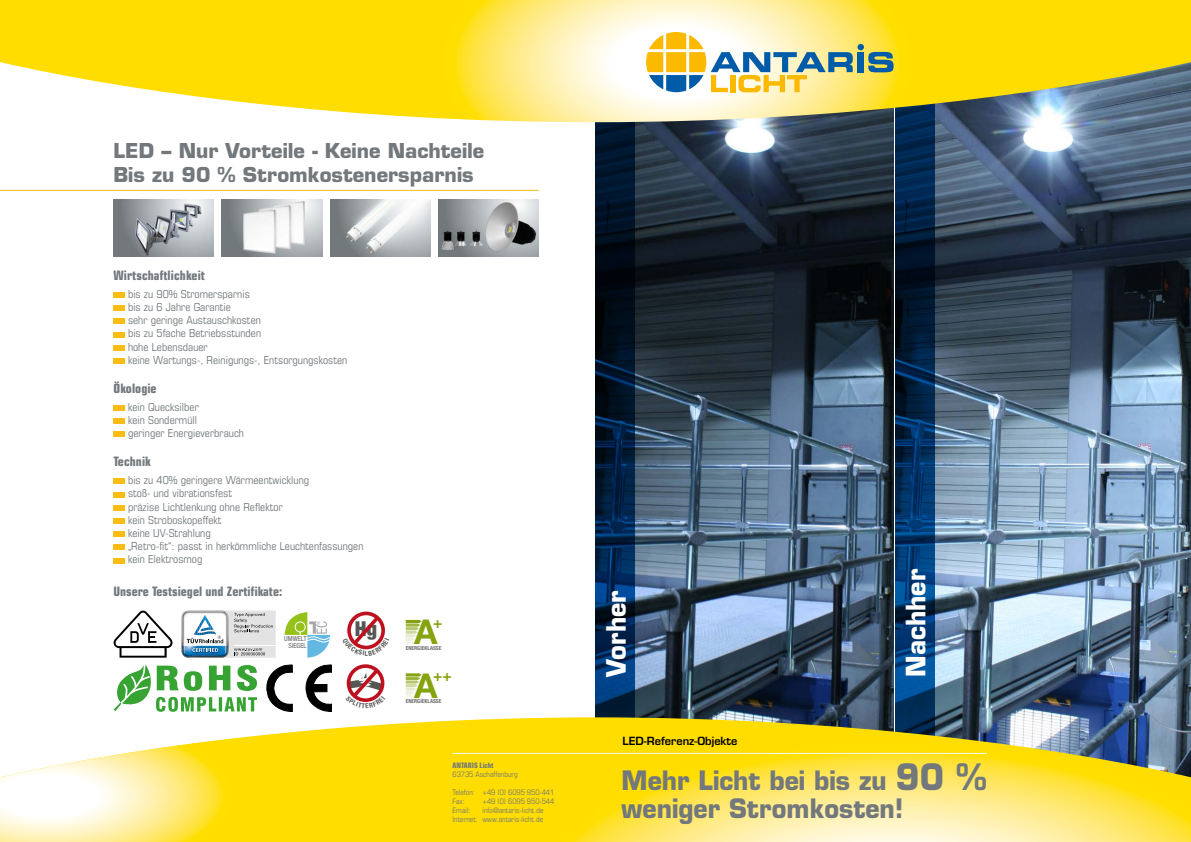
<style>
.page{position:relative;width:1191px;height:842px;background:#fff}
.page>*{position:absolute;margin:0;border:0;box-sizing:border-box;transform-origin:0 0}
.t1{font:700 34.2px "Helvetica Neue CELT";color:#84a30e}
.t2{font:700 26.1px/28.2px "Eurostile LTCE";color:#72787b;scale:.95 1}
.t3{font:700 26.1px "Eurostile LTCE";color:#fff;scale:.95 1}
.t4{font:900 condensed 20.5px "Helvetica Neue LTCE";color:#565655}
.t5{font:700 20px/24px "Eurostile LTCE";color:#72787b}
.t6{font:700 15.4px "Helvetica Neue CELT";color:#84a30e}
.t7{font:700 condensed 13px "Eurostile LTCE";letter-spacing:.005em;color:#72787b}
.t8{font:700 condensed 13px "Eurostile LTCE";color:#727a7f}
.t9{font:condensed 11px/13.2px "Eurostile LTCE";letter-spacing:.005em;color:#72787b}
.t10{font:600 11px "Eurostile LTCE";color:#000}
.t11{font:condensed 7.5px/9px "Eurostile LTCE";color:#72787b}
.t12{font:700 condensed 7.5px "Eurostile LTCE";color:#72787b}
.t13{font:condensed 6.9px/6.5px "Helvetica Neue";color:#626261;text-align:right}
.t14{font:700 condensed 5.5px "Helvetica Neue LTCE";color:#6e6e6e}
.s1{font-size:35.5px}
</style>
<div class="page">
<img style="left:635px;top:122px;width:258px;height:595px">
<img style="left:935px;top:122px;width:256px;height:595px">
<svg style="left:595px;top:122px;width:40px;height:595px;background:#001b38"></svg>
<svg style="left:895px;top:122px;width:40px;height:595px;background:#002b55"></svg>
<svg style="left:595px;top:717px;width:596px;height:125px;background:#e5d357"></svg>
<svg style="left:0;top:717px;width:595px;height:125px"></svg>
<svg style="left:0;top:0;width:1191px;height:122px;background:#f0dc4f"></svg>
<div style="left:857px;top:52px;width:6px;height:20px;background:#005ba9"></div>
<svg style="left:868px;top:52px;width:25px;height:20px"></svg>
<svg style="left:646px;top:32px;width:206px;height:60px"></svg>
<div style="left:857px;top:44px;width:7px;height:6px;background:#005ba9;border-radius:50%"></div>
<svg style="left:406px;top:620px;width:15px;height:24px"></svg>
<svg style="left:406px;top:673px;width:15px;height:25px"></svg>
<div style="left:347px;top:612px;width:38px;height:37px;border:4px solid #be111f;border-radius:50%"></div>
<div style="left:347px;top:664px;width:37px;height:38px;border:4px solid #be111f;border-radius:50%"></div>
<svg style="left:266px;top:665px;width:26px;height:47px"></svg>
<svg style="left:305px;top:665px;width:27px;height:47px"></svg>
<svg style="left:113px;top:665px;width:144px;height:47px"></svg>
<svg style="left:284px;top:612px;width:47px;height:46px"></svg>
<svg style="left:181px;top:610px;width:95px;height:48px"></svg>
<svg style="left:114px;top:611px;width:58px;height:47px"></svg>
<hr style="left:0;top:190px;width:539px;height:1px;background:#fbbc16">
<img style="left:113px;top:200px;width:101px;height:56px">
<img style="left:438px;top:200px;width:101px;height:56px">
<img style="left:222px;top:200px;width:100px;height:56px">
<img style="left:330px;top:200px;width:100px;height:56px">
<hr style="left:452px;top:753px;width:534px;height:1px;background:#fff">
<div style="left:113px;top:292px;width:12px;height:6px;background:#fbbc16"></div>
<div style="left:113px;top:305px;width:12px;height:6px;background:#fbbc16"></div>
<div style="left:113px;top:319px;width:12px;height:5px;background:#fbbc16"></div>
<div style="left:113px;top:332px;width:12px;height:5px;background:#fbbc16"></div>
<div style="left:113px;top:345px;width:12px;height:6px;background:#fbbc16"></div>
<div style="left:113px;top:358px;width:12px;height:6px;background:#fbbc16"></div>
<div style="left:113px;top:405px;width:12px;height:6px;background:#fbbc16"></div>
<div style="left:113px;top:418px;width:12px;height:6px;background:#fbbc16"></div>
<div style="left:113px;top:432px;width:12px;height:5px;background:#fbbc16"></div>
<div style="left:113px;top:479px;width:12px;height:5px;background:#fbbc16"></div>
<div style="left:113px;top:492px;width:12px;height:5px;background:#fbbc16"></div>
<div style="left:113px;top:505px;width:12px;height:6px;background:#fbbc16"></div>
<div style="left:113px;top:518px;width:12px;height:6px;background:#fbbc16"></div>
<div style="left:113px;top:531px;width:12px;height:6px;background:#fbbc16"></div>
<div style="left:113px;top:545px;width:12px;height:5px;background:#fbbc16"></div>
<div style="left:113px;top:558px;width:12px;height:5px;background:#fbbc16"></div>
<svg style="left:347px;top:613px;width:38px;height:37px"></svg>
<svg style="left:346px;top:665px;width:39px;height:37px"></svg>
<h3 class="t5" style="left:113px;top:138px;width:372px">LED – Nur Vorteile - Keine Nachteile<br>Bis zu 90 % Stromkostenersparnis</h3>
<p class="t7" style="left:113px;top:267px;width:93px">Wirtschaftlichkeit</p>
<p class="t9" style="left:128px;top:287px;width:221px">bis zu 90% Stromersparnis<br>bis zu 6 Jahre Garantie<br>sehr geringe Austauschkosten<br>bis zu 5fache Betriebsstunden<br>hohe Lebensdauer<br>keine Wartungs-, Reinigungs-, Entsorgungskosten</p>
<p class="t7" style="left:113px;top:380px;width:45px">Ökologie</p>
<p class="t9" style="left:128px;top:400px;width:117px">kein Quecksilber<br>kein Sondermüll<br>geringer Energieverbrauch</p>
<p class="t7" style="left:113px;top:453px;width:39px">Technik</p>
<p class="t9" style="left:128px;top:473px;width:237px">bis zu 40% geringere Wärmeentwicklung<br>stoß- und vibrationsfest<br>präzise Lichtlenkung ohne Reflektor<br>kein Stroboskopeffekt<br>keine UV-Strahlung<br>„Retro-fit“: passt in herkömmliche Leuchtenfassungen kein Elektrosmog</p>
<p class="t8" style="left:113px;top:583px;width:170px">Unsere Testsiegel und Zertifikate:</p>
<p class="t13" style="left:284px;top:635px;width:24px">UMWELT<br>SIEGEL</p>
<h3 class="t4" style="left:355px;top:616px;width:24px">Hg</h3>
<h1 class="t1" style="left:414px;top:611px;width:25px">A</h1>
<h3 class="t6" style="left:433px;top:613px;width:11px">+</h3>
<p class="t14" style="left:406px;top:645px;width:37px">ENERGIEKLASSE</p>
<h1 class="t1" style="left:414px;top:664px;width:25px">A</h1>
<h3 class="t6" style="left:433px;top:666px;width:20px">++</h3>
<p class="t14" style="left:406px;top:698px;width:37px">ENERGIEKLASSE</p>
<p class="t12" style="left:452px;top:761px;width:43px">ANTARIS Licht</p>
<p class="t11" style="left:452px;top:770px;width:67px">63735 Aschaffenburg</p>
<p class="t11" style="left:452px;top:788px;width:103px">Telefon: +49 (0) 6095 950-441<br>Fax:</p>
<p class="t11" style="left:482px;top:797px;width:73px">+49 (0) 6095 950-544</p>
<p class="t11" style="left:452px;top:806px;width:92px;text-align:right">info@antaris-licht.de<br>Internet: www.antaris-licht.de</p>
<p class="t11" style="left:452px;top:806px;width:20px">Email:</p>
<h2 class="t3" style="left:600px;top:677px;width:92px;rotate:-90deg">Vorher</h2>
<p class="t10" style="left:622px;top:734px;width:116px">LED-Referenz-Objekte</p>
<h2 class="t3" style="left:900px;top:677px;width:115px;rotate:-90deg">Nachher</h2>
<h2 class="t2" style="left:621px;top:766px;width:386px">Mehr Licht bei bis zu <span class="s1">90 % </span>weniger Stromkosten!</h2>
</div>
